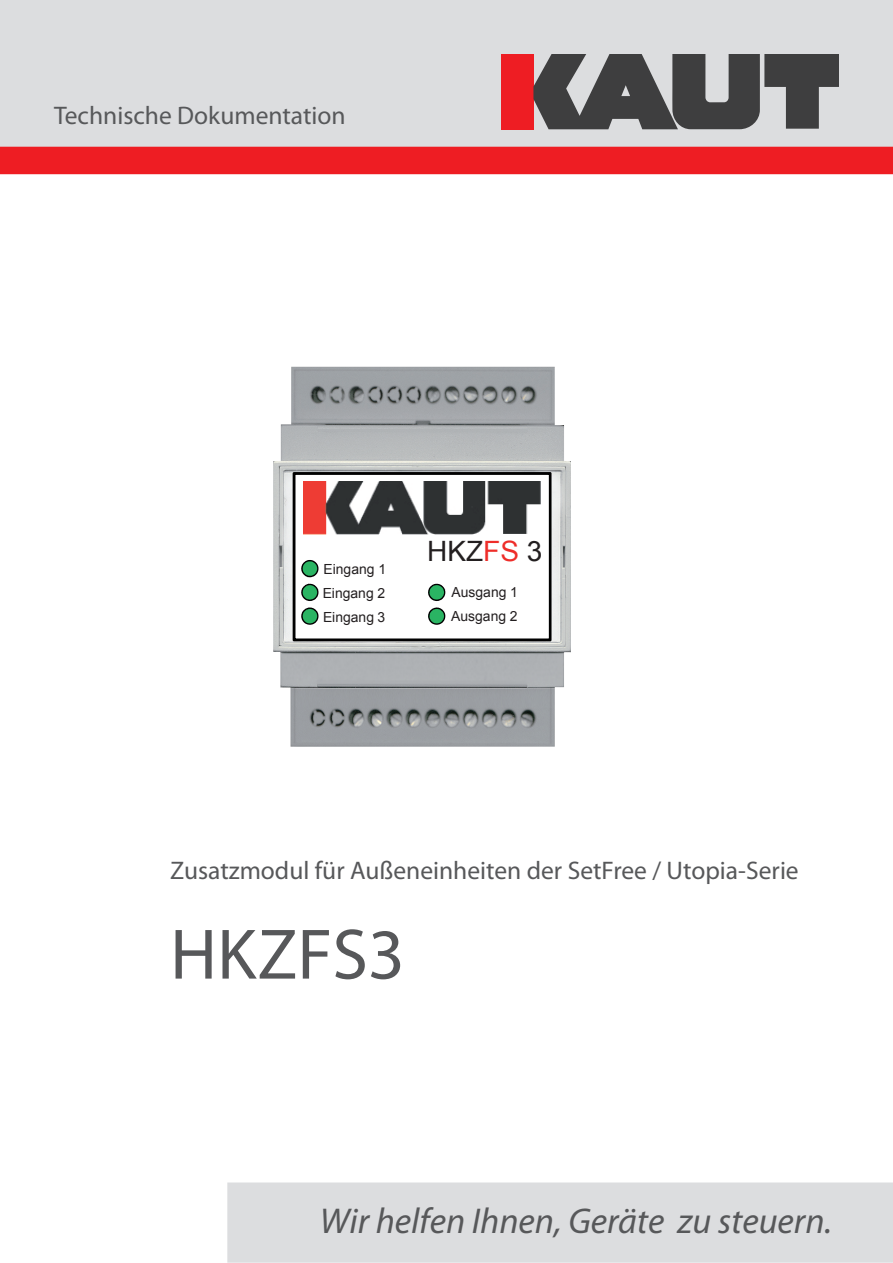
<style>
.page{position:relative;width:893px;height:1263px;background:#fff}
.page>*{position:absolute;margin:0;border:0;box-sizing:border-box;transform-origin:0 0}
.t1{font:72px "Myriad Pro";color:#57585a}
.t2{font:italic 36px "Myriad Pro";color:#57585a}
.t3{font:28.05px "Arial";color:#231f20}
.t4{font:25.5px "Myriad Pro";color:#57585a}
.t5{font:13.95px/24.2px "Arial";color:#231f20}
.s1{color:#ee2d29}
</style>
<div class="page">
<div style="left:0;top:0;width:893px;height:147px;background:#dcdddf"></div>
<div style="left:228px;top:1183px;width:664px;height:79px;background:#dcdddf"></div>
<div style="left:227px;top:1182px;width:666px;height:81px;border:2px solid #dcdddf"></div>
<div style="left:500px;top:54px;width:33px;height:75px;background:#ee1d23"></div>
<svg style="left:533px;top:54px;width:306px;height:75px;background:#6a6a6b"></svg>
<div style="left:0;top:147px;width:893px;height:27px;background:#ee1d23"></div>
<img style="left:273px;top:367px;width:298px;height:380px">
<svg style="left:293px;top:472px;width:258px;height:169px"></svg>
<p class="t4" style="left:54px;top:100px;width:293px">Technische Dokumentation</p>
<p class="t5" style="left:323px;top:557px;width:64px">Eingang 1</p>
<p class="t3" style="left:427px;top:533px;width:117px">HKZ<span class="s1">FS</span> 3</p>
<p class="t5" style="left:323px;top:581px;width:64px">Eingang 2<br>Eingang 3</p>
<p class="t5" style="left:451px;top:580px;width:68px">Ausgang 1<br>Ausgang 2</p>
<p class="t4" style="left:170px;top:855px;width:630px">Zusatzmodul für Außeneinheiten der SetFree / Utopia-Serie</p>
<h1 class="t1" style="left:170px;top:910px;width:236px">HKZFS3</h1>
<h2 class="t2" style="left:320px;top:1199px;width:514px">Wir helfen Ihnen, Geräte zu steuern.</h2>
</div>
